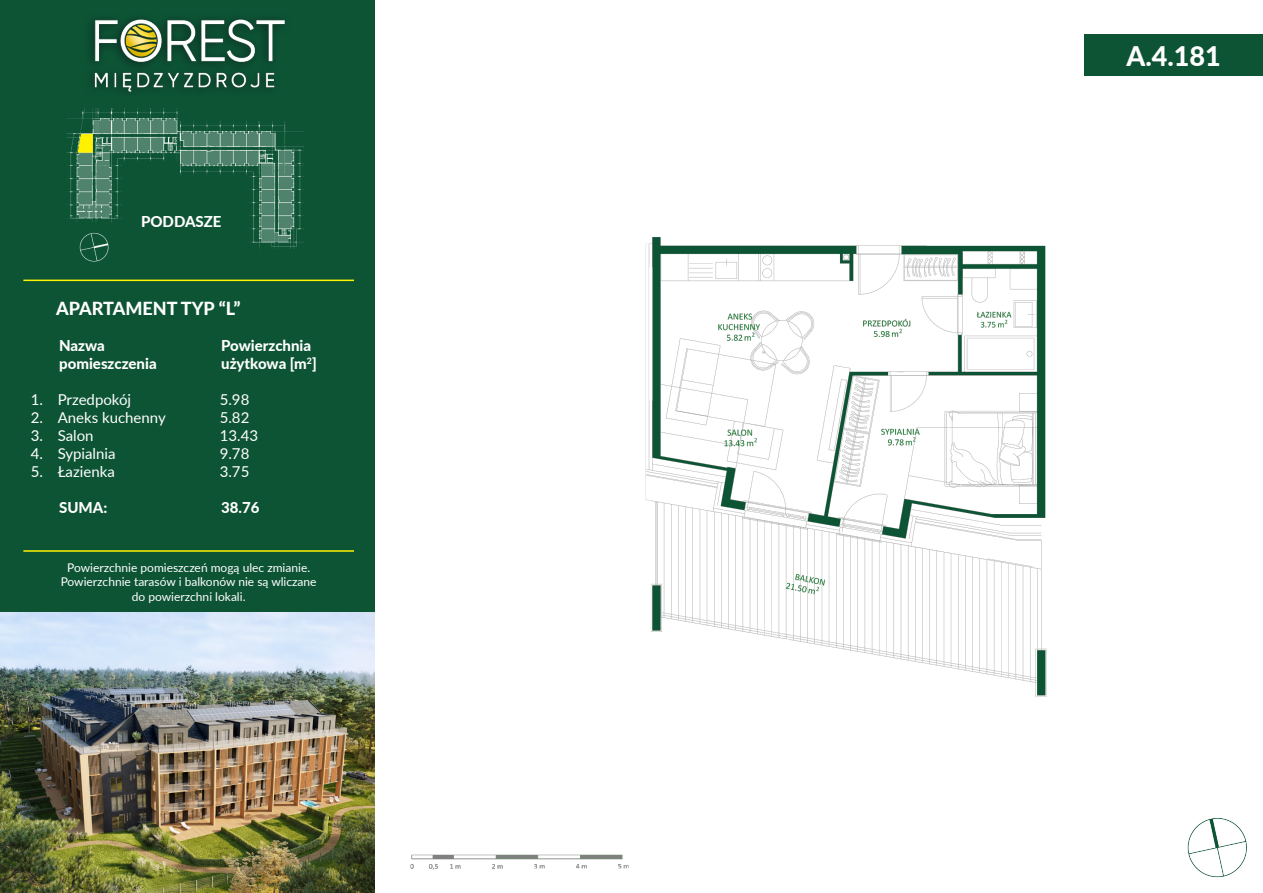
<style>
.page{position:relative;width:1263px;height:893px;background:#fff}
.page>*{position:absolute;margin:0;border:0;box-sizing:border-box;transform-origin:0 0}
.t1{font:800 27px "Lato";color:#fff}
.t2{font:800 18px "Lato";color:#fff}
.t3{font:15px "Lato";color:#fff}
.t4{font:800 15px "Lato";color:#fff}
.t5{font:12px/14.4px "Lato";color:#fff;text-align:center}
</style>
<div class="page">
<div style="left:0;top:0;width:374px;height:893px;background:#0d5435"></div>
<img style="left:43px;top:108px;width:281px;height:172px">
<hr style="left:23px;top:280px;width:331px;height:1px;background:#fff101">
<hr style="left:23px;top:550px;width:331px;height:2px;background:#fff101">
<img style="left:90px;top:19px;width:195px;height:73px">
<img style="left:0;top:612px;width:374px;height:281px">
<img style="left:374px;top:0;width:889px;height:893px">
<div style="left:1084px;top:34px;width:179px;height:41px;background:#0d5435"></div>
<svg style="left:78px;top:134px;width:15px;height:19px"></svg>
<p class="t4" style="left:141px;top:210px;width:82px">PODDASZE</p>
<p class="t2" style="left:56px;top:295px;width:186px">APARTAMENT TYP “L”</p>
<p class="t4" style="left:59px;top:334px;width:47px">Nazwa</p>
<p class="t4" style="left:221px;top:334px;width:91px">Powierzchnia</p>
<p class="t4" style="left:59px;top:352px;width:99px">pomieszczenia</p>
<p class="t4" style="left:221px;top:352px;width:97px">użytkowa [m<sup>2</sup>]</p>
<p class="t3" style="left:31px;top:389px;width:102px">1. Przedpokój</p>
<p class="t3" style="left:220px;top:389px;width:31px">5.98</p>
<p class="t3" style="left:31px;top:407px;width:137px">2. Aneks kuchenny</p>
<p class="t3" style="left:220px;top:407px;width:31px">5.82</p>
<p class="t3" style="left:31px;top:425px;width:64px">3. Salon</p>
<p class="t3" style="left:220px;top:425px;width:40px">13.43</p>
<p class="t3" style="left:31px;top:443px;width:86px">4. Sypialnia</p>
<p class="t3" style="left:220px;top:443px;width:31px">9.78</p>
<p class="t3" style="left:31px;top:461px;width:86px">5. Łazienka</p>
<p class="t3" style="left:220px;top:461px;width:31px">3.75</p>
<p class="t4" style="left:59px;top:496px;width:50px">SUMA:</p>
<p class="t4" style="left:221px;top:496px;width:40px">38.76</p>
<p class="t5" style="left:61px;top:560px;width:257px">Powierzchnie pomieszczeń mogą ulec zmianie.<br>Powierzchnie tarasów i balkonów nie są wliczane do powierzchni lokali.</p>
<p class="t1" style="left:1126px;top:36px;width:96px">A.4.181</p>
</div>
